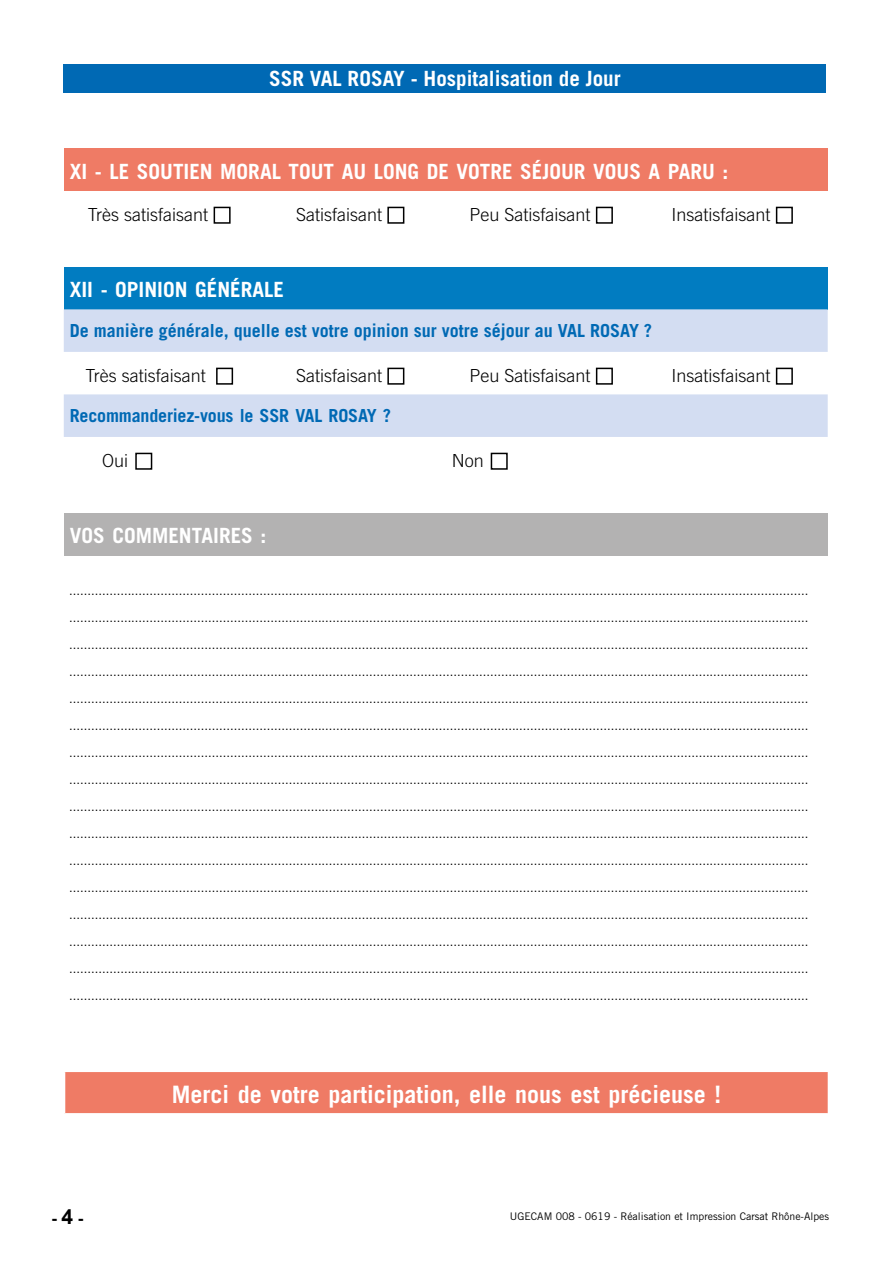
<style>
.page{position:relative;width:893px;height:1263px;background:#fff}
.page>*{position:absolute;margin:0;border:0;box-sizing:border-box;transform-origin:0 0}
.t1{font:700 24px "Trade Gothic LT Std";color:#fff}
.t2{font:700 21px "Trade Gothic LT Std";color:#fff}
.t3{font:300 18px "Trade Gothic LT Std";color:#000}
.t4{font:700 18px "Trade Gothic LT Std";color:#0069b4}
.t5{font:700 16.5px "Arial";color:#000}
.t6{font:12px "Trade Gothic LT Std";color:#000}
.t7{font:10.5px "Trade Gothic LT Std";color:#000}
.s1{font-size:21px}
</style>
<div class="page">
<div style="left:64px;top:267px;width:764px;height:42px;background:#017cc1"></div>
<svg style="left:64px;top:309px;width:764px;height:128px;fill:#d3ddf2"></svg>
<div style="left:217px;top:368px;width:15px;height:16px;background:#fff"></div>
<div style="left:216px;top:368px;width:17px;height:17px;border:2px solid #000"></div>
<div style="left:388px;top:368px;width:16px;height:16px;background:#fff"></div>
<div style="left:387px;top:368px;width:17px;height:17px;border:2px solid #000"></div>
<div style="left:597px;top:368px;width:15px;height:16px;background:#fff"></div>
<div style="left:596px;top:368px;width:17px;height:17px;border:2px solid #000"></div>
<div style="left:777px;top:368px;width:15px;height:16px;background:#fff"></div>
<div style="left:776px;top:368px;width:17px;height:17px;border:2px solid #000"></div>
<div style="left:135px;top:453px;width:17px;height:17px;border:2px solid #000"></div>
<div style="left:491px;top:453px;width:17px;height:17px;border:2px solid #000"></div>
<div style="left:64px;top:513px;width:764px;height:42px;background:#b3b2b2"></div>
<div style="left:65px;top:1071px;width:763px;height:43px;background:#ef7b65"></div>
<hr style="left:64px;top:1070px;width:765px;height:2px;background:#fff">
<hr style="left:64px;top:1113px;width:765px;height:1px;background:#fff">
<div style="left:64px;top:64px;width:762px;height:28px;background:#0069b4"></div>
<div style="left:64px;top:148px;width:764px;height:43px;background:#ef7b65"></div>
<div style="left:214px;top:207px;width:17px;height:17px;border:2px solid #000"></div>
<div style="left:387px;top:207px;width:17px;height:17px;border:2px solid #000"></div>
<div style="left:596px;top:207px;width:17px;height:17px;border:2px solid #000"></div>
<div style="left:776px;top:207px;width:17px;height:17px;border:2px solid #000"></div>
<h2 class="t2" style="left:269px;top:65px;width:353px">SSR VAL ROSAY - Hospitalisation de Jour</h2>
<h2 class="t2" style="left:70px;top:158px;width:660px">XI - LE SOUTIEN MORAL TOUT AU LONG DE VOTRE SÉJOUR VOUS A PARU :</h2>
<h3 class="t3" style="left:88px;top:204px;width:122px">Très satisfaisant</h3>
<h3 class="t3" style="left:296px;top:204px;width:88px">Satisfaisant</h3>
<h3 class="t3" style="left:470px;top:204px;width:123px">Peu Satisfaisant</h3>
<h3 class="t3" style="left:671px;top:204px;width:100px">Insatisfaisant</h3>
<h2 class="t2" style="left:70px;top:277px;width:216px">XII - OPINION GÉNÉRALE</h2>
<h3 class="t4" style="left:70px;top:320px;width:584px">De manière générale, quelle est votre opinion sur votre séjour au VAL ROSAY ?</h3>
<h3 class="t3" style="left:85px;top:365px;width:122px">Très satisfaisant</h3>
<h3 class="t3" style="left:296px;top:365px;width:88px">Satisfaisant</h3>
<h3 class="t3" style="left:470px;top:365px;width:123px">Peu Satisfaisant</h3>
<h3 class="t3" style="left:671px;top:365px;width:100px">Insatisfaisant</h3>
<h3 class="t4" style="left:70px;top:405px;width:323px">Recommanderiez-vous le SSR VAL ROSAY ?</h3>
<h3 class="t3" style="left:102px;top:450px;width:28px">Oui</h3>
<h3 class="t3" style="left:452px;top:450px;width:34px">Non</h3>
<h2 class="t2" style="left:70px;top:523px;width:198px">VOS COMMENTAIRES :</h2>
<p class="t6" style="left:69px;top:583px;width:741px">..........................................................................................................................................................................................................</p>
<p class="t6" style="left:69px;top:610px;width:741px">..........................................................................................................................................................................................................</p>
<p class="t6" style="left:69px;top:637px;width:741px">..........................................................................................................................................................................................................</p>
<p class="t6" style="left:69px;top:664px;width:741px">..........................................................................................................................................................................................................</p>
<p class="t6" style="left:69px;top:691px;width:741px">..........................................................................................................................................................................................................</p>
<p class="t6" style="left:69px;top:718px;width:741px">..........................................................................................................................................................................................................</p>
<p class="t6" style="left:69px;top:745px;width:741px">..........................................................................................................................................................................................................</p>
<p class="t6" style="left:69px;top:772px;width:741px">..........................................................................................................................................................................................................</p>
<p class="t6" style="left:69px;top:799px;width:741px">..........................................................................................................................................................................................................</p>
<p class="t6" style="left:69px;top:826px;width:741px">..........................................................................................................................................................................................................</p>
<p class="t6" style="left:69px;top:853px;width:741px">..........................................................................................................................................................................................................</p>
<p class="t6" style="left:69px;top:880px;width:741px">..........................................................................................................................................................................................................</p>
<p class="t6" style="left:69px;top:907px;width:741px">..........................................................................................................................................................................................................</p>
<p class="t6" style="left:69px;top:934px;width:741px">..........................................................................................................................................................................................................</p>
<p class="t6" style="left:69px;top:961px;width:741px">..........................................................................................................................................................................................................</p>
<p class="t6" style="left:69px;top:988px;width:741px">..........................................................................................................................................................................................................</p>
<h3 class="t5" style="left:52px;top:1207px;width:33px">- <span class="s1">4</span> -</h3>
<h1 class="t1" style="left:172px;top:1079px;width:551px">Merci de votre participation, elle nous est précieuse !</h1>
<p class="t7" style="left:510px;top:1209px;width:321px">UGECAM 008 - 0619 - Réalisation et Impression Carsat Rhône-Alpes</p>
</div>
